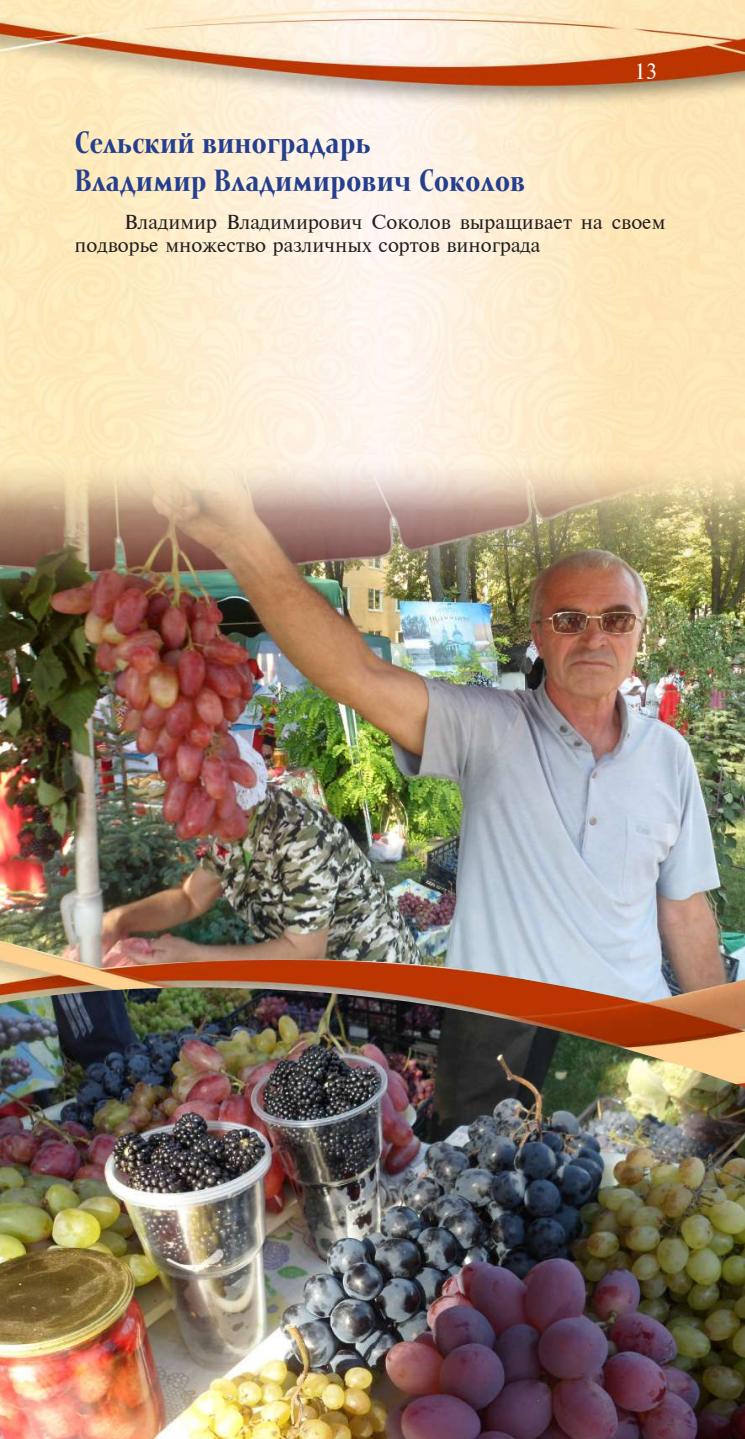
<style>
.page{position:relative;width:745px;height:1439px;background:#fff}
.page>*{position:absolute;margin:0;border:0;box-sizing:border-box;transform-origin:0 0}
.t1{font:700 31.5px/37.8px "Mramor Medium Pro";color:#253f8e}
.t2{font:21px "Newton C";color:#fff}
.t3{font:19.25px/23.1px "Newton C";color:#231f20}
</style>
<div class="page">
<img style="left:0;top:0;width:744px;height:1438px">
<img style="left:1px;top:1002px;width:743px;height:85px">
<img style="left:0;top:962px;width:1px;height:477px">
<img style="left:0;top:423px;width:744px;height:579px">
<p class="t2" style="left:634px;top:59px;width:24px">13</p>
<h1 class="t1" style="left:74px;top:124px;width:452px">Сельский виноградарь<br>Владимир Владимирович Соколов</h1>
<p class="t3" style="left:74px;top:210px;width:592px;text-indent:50px">Владимир Владимирович Соколов выращивает на своем подворье множество различных сортов винограда</p>
</div>
